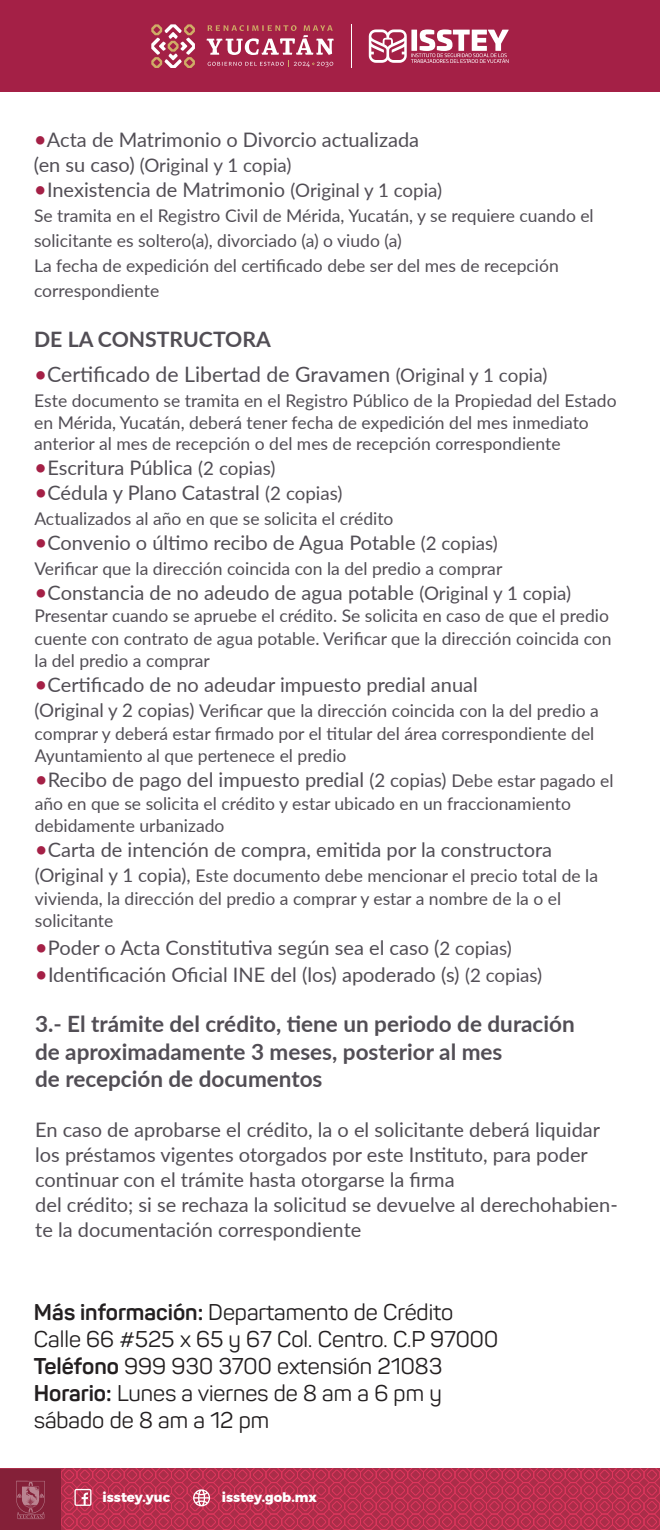
<style>
.page{position:relative;width:660px;height:1530px;background:#fff}
.page>*{position:absolute;margin:0;border:0;box-sizing:border-box;transform-origin:0 0}
.t1{font:22.5px/27px "Panton";color:#231f20}
.t2{font:700 22.5px/27.5px "Lato";color:#524e55}
.t3{font:21.25px "Lato";color:#524e55}
.t4{font:700 21.25px "Lato";color:#524e55}
.t5{font:20px/25px "Lato";color:#524e55}
.t6{font:18.75px "Lato";color:#524e55}
.t7{font:17.5px/22.5px "Lato";color:#524e55}
.t8{font:800 13.25px "Montserrat";color:#fff}
.s1{font-size:22.5px;color:#a42046}
.s2{font-size:20px}
.s3{font-size:18.75px}
.s4{font-size:17.5px}
.s5{font-weight:700}
</style>
<div class="page">
<div style="left:0;top:0;width:660px;height:92px;background:#a42046"></div>
<svg style="left:369px;top:29px;width:140px;height:34px"></svg>
<svg style="left:151px;top:24px;width:44px;height:44px"></svg>
<svg style="left:206px;top:25px;width:128px;height:30px"></svg>
<svg style="left:208px;top:61px;width:125px;height:6px"></svg>
<hr style="left:351px;top:24px;width:1px;height:44px;background:#fff">
<div style="left:0;top:1469px;width:61px;height:61px;background:#842038"></div>
<svg style="left:16px;top:1481px;width:29px;height:38px"></svg>
<svg style="left:61px;top:1469px;width:599px;height:61px;background:#b9304f"></svg>
<p class="t5" style="left:34px;top:127px;width:387px"><span class="s1">•</span>Acta de Matrimonio o Divorcio actualizada</p>
<p class="t6" style="left:34px;top:152px;width:259px"><span class="s2">(en su caso)</span> (Original y 1 copia)</p>
<p class="t5" style="left:34px;top:177px;width:410px"><span class="s1">•</span>Inexistencia de Matrimonio <span class="s3">(Original y 1 copia)</span></p>
<p class="t7" style="left:34px;top:203px;width:561px;line-height:25px">Se tramita en el Registro Civil de Mérida, Yucatán, y se requiere cuando el solicitante es soltero(a), divorciado (a) o viudo (a)<br>La fecha de expedición del certificado debe ser del mes de recepción correspondiente</p>
<p class="t4" style="left:34px;top:324px;width:238px">DE LA CONSTRUCTORA</p>
<p class="t3" style="left:34px;top:359px;width:515px"><span class="s1">•</span>Certificado de Libertad de Gravamen <span class="s3">(Original y 1 copia)</span></p>
<p class="t7" style="left:34px;top:390px;width:584px;line-height:21.2px">Este documento se tramita en el Registro Público de la Propiedad del Estado en Mérida, Yucatán, deberá tener fecha de expedición del mes inmediato anterior al mes de recepción o del mes de recepción correspondiente</p>
<p class="t5" style="left:34px;top:454px;width:243px"><span class="s1">•</span>Escritura Pública <span class="s3">(2 copias)</span></p>
<p class="t5" style="left:34px;top:479px;width:310px"><span class="s1">•</span>Cédula y Plano Catastral <span class="s3">(2 copias)</span></p>
<p class="t7" style="left:34px;top:506px;width:361px">Actualizados al año en que se solicita el crédito</p>
<p class="t5" style="left:34px;top:529px;width:465px"><span class="s1">•</span>Convenio o último recibo de Agua Potable <span class="s3">(2 copias)</span></p>
<p class="t7" style="left:34px;top:556px;width:469px">Verificar que la dirección coincida con la del predio a comprar</p>
<p class="t5" style="left:34px;top:579px;width:538px"><span class="s1">•</span>Constancia de no adeudo de agua potable <span class="s3">(Original y 1 copia)</span></p>
<p class="t7" style="left:34px;top:604px;width:578px">Presentar cuando se apruebe el crédito. Se solicita en caso de que el predio cuente con contrato de agua potable. Verificar que la dirección coincida con la del predio a comprar</p>
<p class="t5" style="left:35px;top:672px;width:445px"><span class="s1">•</span>Certificado de no adeudar impuesto predial anual</p>
<p class="t7" style="left:35px;top:699px;width:566px"><span class="s3">(Original y 2 copias)</span> Verificar que la dirección coincida con la del predio a comprar y deberá estar firmado por el titular del área correspondiente del<br>Ayuntamiento al que pertenece el predio</p>
<p class="t5" style="left:35px;top:767px;width:580px"><span class="s1">•</span>Recibo de pago del impuesto predial <span class="s3">(2 copias)</span> <span class="s4">Debe estar pagado el</span></p>
<p class="t7" style="left:35px;top:791px;width:538px">año en que se solicita el crédito y estar ubicado en un fraccionamiento debidamente urbanizado</p>
<p class="t5" style="left:35px;top:837px;width:519px"><span class="s1">•</span>Carta de intención de compra, emitida por la constructora</p>
<p class="t7" style="left:35px;top:864px;width:565px"><span class="s3">(Original y 1 copia),</span> Este documento debe mencionar el precio total de la vivienda, la dirección del predio a comprar y estar a nombre de la o el solicitante</p>
<p class="t5" style="left:35px;top:934px;width:478px"><span class="s1">•</span>Poder o Acta Constitutiva según sea el caso (<span class="s3">2 copias)</span></p>
<p class="t5" style="left:35px;top:962px;width:509px"><span class="s1">•</span>Identificación Oficial INE del (los) apoderado (s) <span class="s3">(2 copias)</span></p>
<p class="t2" style="left:35px;top:1009px;width:541px">3.- El trámite del crédito, tiene un periodo de duración de aproximadamente 3 meses, posterior al mes<br>de recepción de documentos</p>
<p class="t5" style="left:35px;top:1117px;width:584px">En caso de aprobarse el crédito, la o el solicitante deberá liquidar los préstamos vigentes otorgados por este Instituto, para poder continuar con el trámite hasta otorgarse la firma<br>del crédito; si se rechaza la solicitud se devuelve al derechohabien&shy;te la documentación correspondiente</p>
<p class="t1" style="left:34px;top:1299px;width:466px"><span class="s5">Más información:</span> Departamento de Crédito Calle 66 #525 x 65 y 67 Col. Centro. C.P 97000<br><span class="s5">Teléfono</span> 999 930 3700 extensión 21083<br><span class="s5">Horario:</span> Lunes a viernes de 8 am a 6 pm y sábado de 8 am a 12 pm</p>
<p class="t8" style="left:103px;top:1486px;width:69px">isstey.yuc</p>
<p class="t8" style="left:222px;top:1486px;width:96px">isstey.gob.mx</p>
</div>
